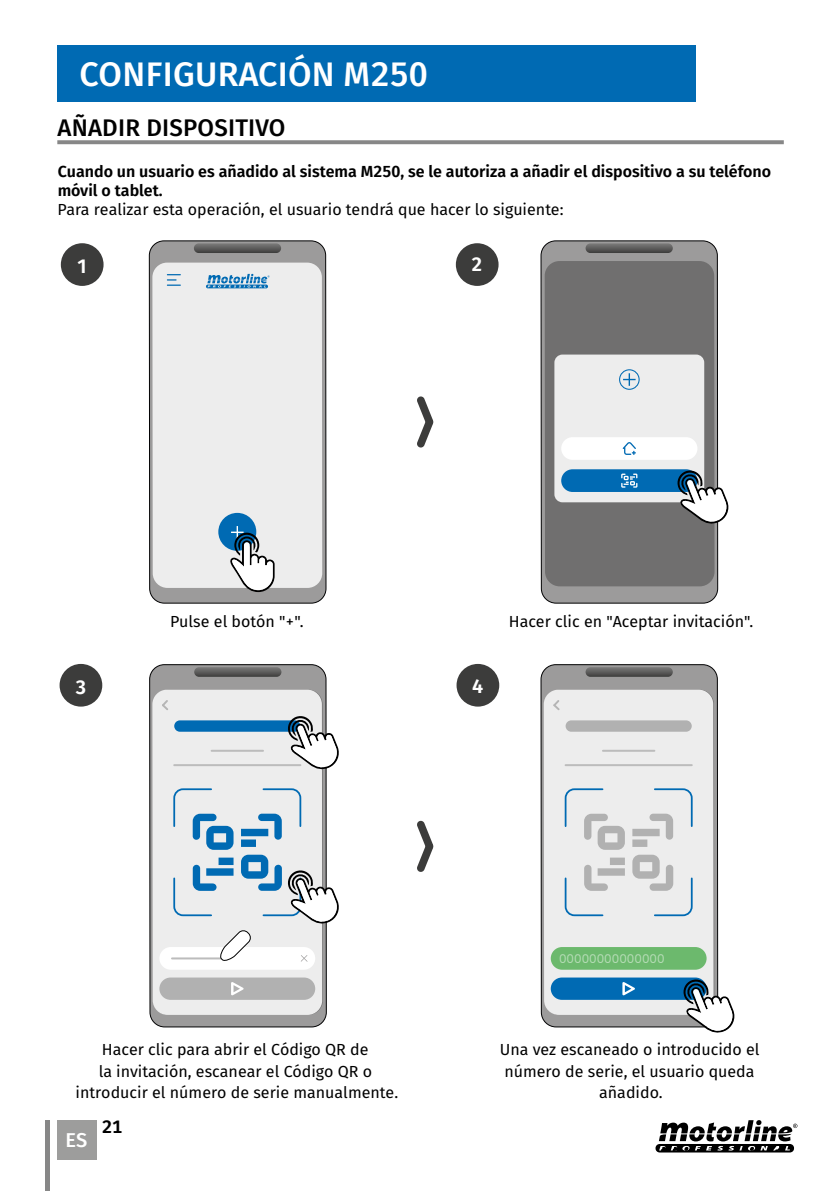
<style>
.page{position:relative;width:840px;height:1191px;background:#fff}
.page>*{position:absolute;margin:0;border:0;box-sizing:border-box;transform-origin:0 0}
.t1{font:500 34px "Fira Sans";letter-spacing:.01em;color:#fff}
.t2{font:500 24px "Fira Sans";letter-spacing:.01em;color:#000}
.t3{font:600 20px "Fira Sans";color:#fff}
.t4{font:500 20px "Fira Sans";color:#fff}
.t5{font:600 18px "Fira Sans";color:#000}
.t6{font:16px/21.6px "Fira Sans";color:#000;text-align:center}
.t7{font:600 16px/19.2px "Fira Sans";color:#000}
.t8{font:12px "Poppins";color:#fff}
</style>
<div class="page">
<div style="left:57px;top:45px;width:637px;height:57px;background:#006ab3"></div>
<div style="left:57px;top:1120px;width:39px;height:39px;background:#9d9d9c"></div>
<hr style="left:45px;top:1120px;width:4px;height:71px;background:#878787">
<div style="left:149px;top:664px;width:177px;height:363px;background:#9c9b9b;border-radius:15px"></div>
<div style="left:149px;top:664px;width:177px;height:363px;border:1px solid #020203;border-radius:15px"></div>
<svg style="left:194px;top:667px;width:87px;height:10px"></svg>
<div style="left:540px;top:664px;width:177px;height:363px;background:#9c9b9b;border-radius:15px"></div>
<div style="left:540px;top:664px;width:177px;height:363px;border:1px solid #020203;border-radius:15px"></div>
<svg style="left:585px;top:667px;width:87px;height:10px"></svg>
<div style="left:149px;top:241px;width:177px;height:362px;background:#9c9b9b;border-radius:15px"></div>
<div style="left:149px;top:241px;width:177px;height:362px;border:1px solid #020203;border-radius:15px"></div>
<svg style="left:194px;top:243px;width:87px;height:10px"></svg>
<div style="left:540px;top:241px;width:177px;height:362px;background:#9c9b9b;border-radius:15px"></div>
<div style="left:540px;top:241px;width:177px;height:362px;border:1px solid #020203;border-radius:15px"></div>
<svg style="left:585px;top:243px;width:87px;height:10px"></svg>
<div style="left:152px;top:263px;width:170px;height:325px;background:#ededed;border-radius:15px"></div>
<div style="left:152px;top:689px;width:170px;height:326px;background:#ededed;border-radius:15px"></div>
<svg style="left:162px;top:700px;width:6px;height:10px"></svg>
<div style="left:544px;top:261px;width:170px;height:325px;background:#706f6f;border-radius:15px"></div>
<div style="left:554px;top:354px;width:149px;height:148px;background:#ededed;border-radius:8px"></div>
<div style="left:561px;top:469px;width:136px;height:23px;background:#006ab3;border-radius:11px"></div>
<div style="left:561px;top:437px;width:136px;height:23px;background:#fff;border-radius:11px"></div>
<svg style="left:622px;top:373px;width:13px;height:13px"></svg>
<div style="left:618px;top:369px;width:21px;height:21px;border:1px solid #006ab3;border-radius:50%"></div>
<svg style="left:622px;top:442px;width:13px;height:13px"></svg>
<svg style="left:621px;top:473px;width:16px;height:14px"></svg>
<div style="left:218px;top:513px;width:38px;height:38px;background:#006ab3;border-radius:50%"></div>
<svg style="left:206px;top:274px;width:63px;height:14px"></svg>
<svg style="left:167px;top:274px;width:14px;height:12px"></svg>
<div style="left:159px;top:947px;width:156px;height:22px;background:#fff;border-radius:11px"></div>
<div style="left:174px;top:720px;width:126px;height:11px;background:#006ab3;border-radius:6px"></div>
<hr style="left:211px;top:750px;width:52px;height:2px;background:#bcbcbc">
<hr style="left:174px;top:764px;width:126px;height:2px;background:#bcbcbc">
<div style="left:159px;top:977px;width:156px;height:22px;background:#b1b1b1;border-radius:11px"></div>
<svg style="left:231px;top:982px;width:12px;height:13px"></svg>
<div style="left:543px;top:689px;width:170px;height:326px;background:#ededed;border-radius:15px"></div>
<svg style="left:553px;top:700px;width:6px;height:10px"></svg>
<svg style="left:564px;top:788px;width:129px;height:129px"></svg>
<div style="left:550px;top:947px;width:156px;height:22px;background:#6cb96d;border-radius:11px"></div>
<div style="left:565px;top:720px;width:126px;height:11px;background:#b1b1b1;border-radius:6px"></div>
<hr style="left:602px;top:750px;width:52px;height:2px;background:#bcbcbc">
<hr style="left:565px;top:764px;width:126px;height:2px;background:#bcbcbc">
<div style="left:550px;top:977px;width:156px;height:22px;background:#006ab3;border-radius:11px"></div>
<svg style="left:622px;top:982px;width:12px;height:13px"></svg>
<svg style="left:417px;top:396px;width:16px;height:52px"></svg>
<svg style="left:417px;top:820px;width:16px;height:52px"></svg>
<svg style="left:286px;top:714px;width:53px;height:56px"></svg>
<svg style="left:230px;top:526px;width:44px;height:66px"></svg>
<svg style="left:675px;top:469px;width:54px;height:55px"></svg>
<svg style="left:172px;top:787px;width:167px;height:176px"></svg>
<svg style="left:681px;top:977px;width:54px;height:56px"></svg>
<div style="left:455px;top:243px;width:43px;height:43px;background:#3c3c3b;border-radius:50%"></div>
<div style="left:60px;top:664px;width:42px;height:42px;background:#3c3c3b;border-radius:50%"></div>
<div style="left:456px;top:664px;width:43px;height:42px;background:#3c3c3b;border-radius:50%"></div>
<div style="left:61px;top:243px;width:42px;height:43px;background:#3c3c3b;border-radius:50%"></div>
<svg style="left:655px;top:1120px;width:142px;height:32px"></svg>
<svg style="left:57px;top:140px;width:726px;height:4px;background:#8e8e8e"></svg>
<h1 class="t1" style="left:80px;top:46px;width:350px">CON FIGURACIÓN M250</h1>
<h2 class="t2" style="left:57px;top:108px;width:229px">AÑADI R DISPOSITIVO</h2>
<p class="t7" style="left:58px;top:160px;width:714px">Cuando un usuario es añadido al sistema M250, se le autoriza a añadir el dispositivo a su teléfono móvil o tablet.</p>
<p class="t6" style="left:57px;top:198px;width:507px">Para realizar esta operación, el usuario tendrá que hacer lo siguiente:</p>
<p class="t3" style="left:78px;top:249px;width:11px">1</p>
<p class="t3" style="left:471px;top:248px;width:12px">2</p>
<p class="t6" style="left:170px;top:610px;width:135px">Pulse el botón "+".</p>
<p class="t6" style="left:508px;top:610px;width:246px">Hacer clic en "Aceptar invitación".</p>
<p class="t3" style="left:76px;top:670px;width:12px">3</p>
<p class="t3" style="left:472px;top:670px;width:13px">4</p>
<p class="t8" style="left:558px;top:952px;width:107px">00000000000000</p>
<p class="t6" style="left:76px;top:1038px;width:324px">Hacer clic para abrir el Código QR de<br>la invitación, escanear el Código QR o introducir el número de serie manualmente.</p>
<p class="t6" style="left:499px;top:1038px;width:261px">Una vez escaneado o introducido el número de serie, el usuario queda añadido.</p>
<p class="t4" style="left:66px;top:1123px;width:23px">ES</p>
<p class="t5" style="left:102px;top:1111px;width:22px">21</p>
</div>
